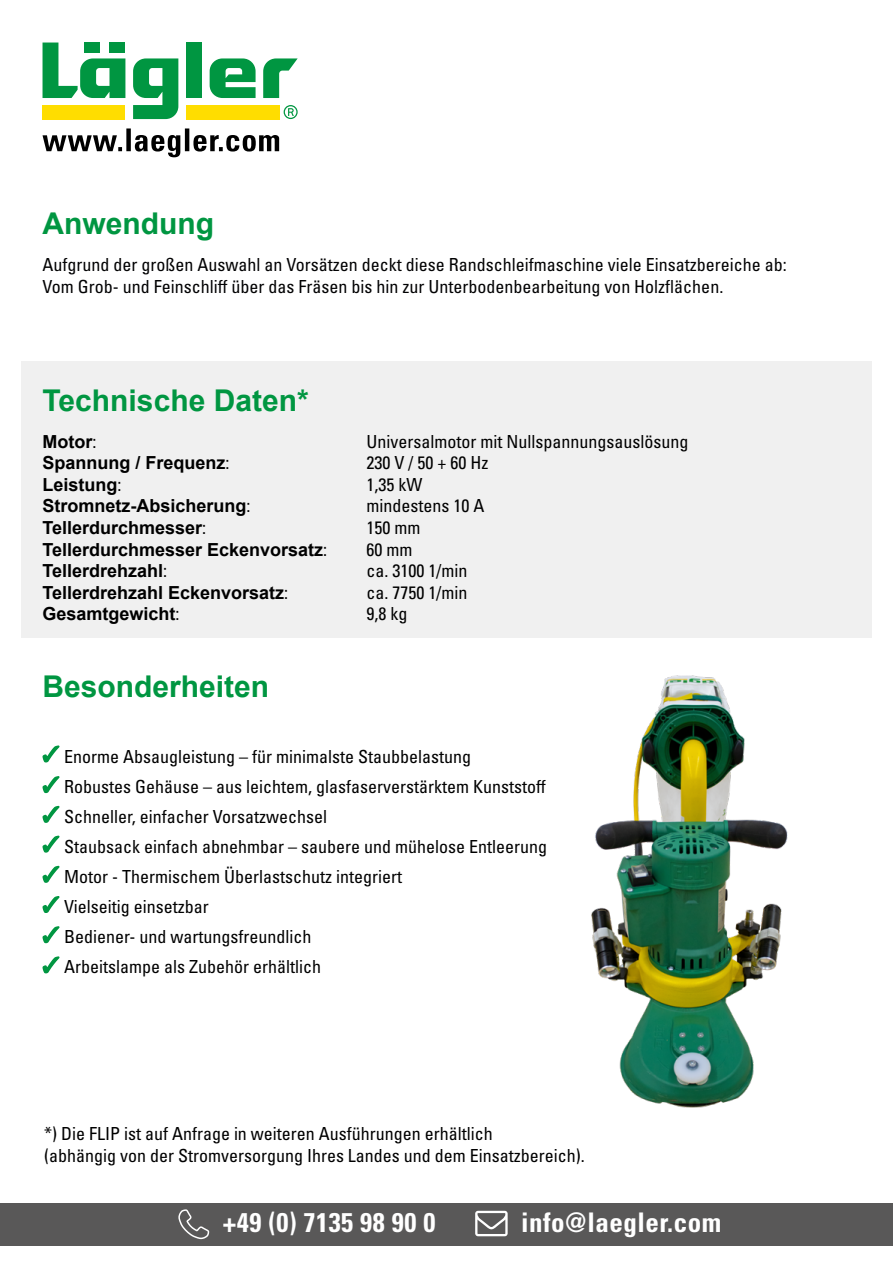
<style>
.page{position:relative;width:893px;height:1263px;background:#fff}
.page>*{position:absolute;margin:0;border:0;box-sizing:border-box;transform-origin:0 0}
.t1{font:700 30px "Arial";color:#009641}
.t2{font:700 condensed 27px "Univers LT Std";letter-spacing:.02em;color:#fff}
.t3{font:condensed 18px/30px "Univers LT Pro";color:#000}
.t4{font:condensed 18px/21.6px "Univers LT Pro";color:#020203}
.t5{font:700 18px "Arial";color:#000}
.s1{font-family:"Univers LT Pro";font-weight:400;font-stretch:condensed}
</style>
<div class="page">
<div style="left:21px;top:361px;width:851px;height:277px;background:#f0f0f0"></div>
<svg style="left:42px;top:926px;width:18px;height:18px"></svg>
<svg style="left:42px;top:896px;width:18px;height:17px"></svg>
<svg style="left:42px;top:865px;width:18px;height:18px"></svg>
<svg style="left:42px;top:835px;width:18px;height:18px"></svg>
<svg style="left:42px;top:805px;width:18px;height:18px"></svg>
<svg style="left:42px;top:776px;width:18px;height:18px"></svg>
<svg style="left:42px;top:745px;width:18px;height:18px"></svg>
<svg style="left:42px;top:956px;width:18px;height:18px"></svg>
<img style="left:591px;top:675px;width:197px;height:433px">
<div style="left:0;top:1203px;width:893px;height:43px;background:#595858"></div>
<svg style="left:178px;top:1209px;width:32px;height:31px"></svg>
<svg style="left:475px;top:1211px;width:33px;height:25px"></svg>
<div style="left:43px;top:105px;width:82px;height:14px;background:#fd0"></div>
<div style="left:186px;top:105px;width:93px;height:14px;background:#fd0"></div>
<svg style="left:263px;top:58px;width:35px;height:40px"></svg>
<svg style="left:210px;top:58px;width:46px;height:40px"></svg>
<div style="left:186px;top:43px;width:16px;height:55px;background:#009641"></div>
<svg style="left:133px;top:58px;width:45px;height:61px"></svg>
<svg style="left:43px;top:43px;width:82px;height:55px"></svg>
<svg style="left:284px;top:105px;width:14px;height:14px"></svg>
<svg style="left:43px;top:128px;width:236px;height:29px"></svg>
<h1 class="t1" style="left:43px;top:203px;width:173px">Anwendung</h1>
<p class="t4" style="left:43px;top:254px;width:746px">Aufgrund der großen Auswahl an Vorsätzen deckt diese Randschleifmaschine viele Einsatzbereiche ab:<br>Vom Grob- und Feinschliff über das Fräsen bis hin zur Unterbodenbearbeitung von Holzflächen.</p>
<h1 class="t1" style="left:43px;top:379px;width:268px">Technische Daten*</h1>
<p class="t5" style="left:43px;top:428px;width:55px">Motor<span class="s1">:</span></p>
<p class="t3" style="left:367px;top:426px;width:323px">Universalmotor mit Nullspannungsauslösung</p>
<p class="t5" style="left:43px;top:450px;width:188px">Spannung / Frequenz<span class="s1">:</span></p>
<p class="t3" style="left:367px;top:447px;width:123px">230 V / 50 + 60 Hz</p>
<p class="t5" style="left:43px;top:472px;width:80px">Leistung<span class="s1">:</span></p>
<p class="t3" style="left:366px;top:469px;width:57px">1,35 kW</p>
<p class="t5" style="left:42px;top:493px;width:210px">Stromnetz-Absicherung<span class="s1">:</span></p>
<p class="t3" style="left:366px;top:491px;width:119px">mindestens 10 A</p>
<p class="t5" style="left:42px;top:515px;width:165px">Tellerdurchmesser<span class="s1">:</span></p>
<p class="t3" style="left:366px;top:512px;width:55px">150 mm</p>
<p class="t5" style="left:42px;top:536px;width:286px">Tellerdurchmesser Eckenvorsatz<span class="s1">:</span></p>
<p class="t3" style="left:366px;top:534px;width:47px">60 mm</p>
<p class="t5" style="left:42px;top:558px;width:126px">Tellerdrehzahl<span class="s1">:</span></p>
<p class="t3" style="left:366px;top:555px;width:102px">ca. 3100 1/min</p>
<p class="t5" style="left:42px;top:580px;width:247px">Tellerdrehzahl Eckenvorsatz<span class="s1">:</span></p>
<p class="t3" style="left:366px;top:577px;width:102px">ca. 7750 1/min</p>
<p class="t5" style="left:42px;top:601px;width:139px">Gesamtgewicht<span class="s1">:</span></p>
<p class="t3" style="left:366px;top:599px;width:42px">9,8 kg</p>
<h1 class="t1" style="left:43px;top:665px;width:228px">Besonderheiten</h1>
<p class="t3" style="left:64px;top:741px;width:484px">Enorme Absaugleistung – für minimalste Staubbelastung<br>Robustes Gehäuse – aus leichtem, glasfaserverstärktem Kunststoff Schneller, einfacher Vorsatzwechsel<br>Staubsack einfach abnehmbar – saubere und mühelose Entleerung Motor - Thermischem Überlastschutz integriert<br>Vielseitig einsetzbar<br>Bediener- und wartungsfreundlich<br>Arbeitslampe als Zubehör erhältlich</p>
<p class="t3" style="left:44px;top:1122px;width:542px;line-height:21.6px">*) Die FLIP ist auf Anfrage in weiteren Ausführungen erhältlich<br>(abhängig von der Stromversorgung Ihres Landes und dem Einsatzbereich).</p>
<h2 class="t2" style="left:223px;top:1206px;width:214px">+49 (0) 7135 98 90 0</h2>
<h2 class="t2" style="left:521px;top:1206px;width:202px">info@laegler.com</h2>
</div>
